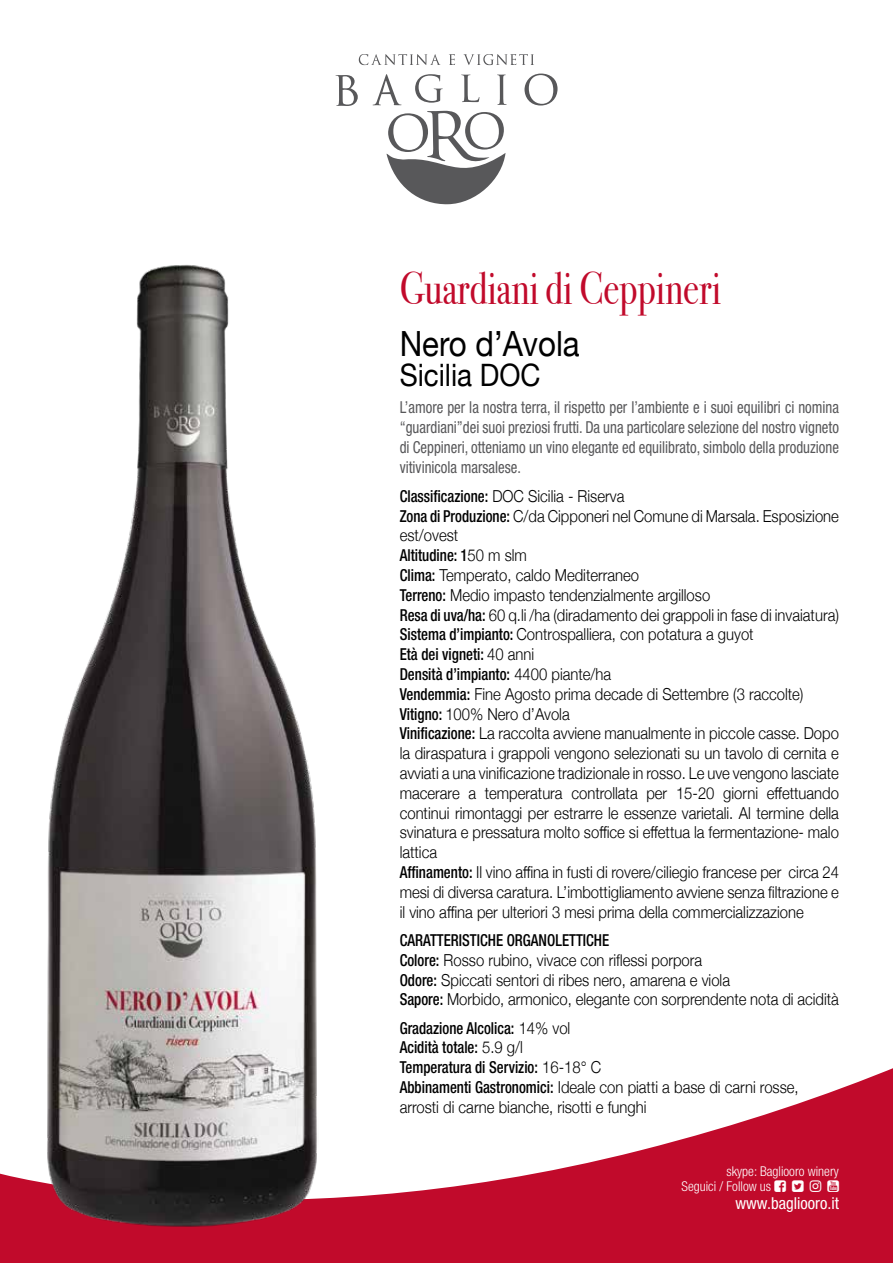
<style>
.page{position:relative;width:893px;height:1263px;background:#fff}
.page>*{position:absolute;margin:0;border:0;box-sizing:border-box;transform-origin:0 0}
.t1{font:46.35px "Bodoni Svty Two ITCTT";color:#c10a2b;scale:.8 1}
.t2{font:34.65px "Helvetica Neue";color:#000;scale:.9 1}
.t3{font:30.9px "Helvetica Neue";color:#000;scale:.9 1}
.t4{font:300 16.5px/19.8px "Helvetica Neue";color:#000;scale:.9 1}
.t5{font:condensed 16.5px/19.8px "Helvetica Neue";color:#58585a;text-align:justify;scale:.9 1}
.t6{font:condensed 16.5px "Helvetica Neue";color:#fff}
.t7{font:300 condensed 13.5px/15px "Helvetica Neue";color:#fff}
.s1{font-weight:500;font-stretch:condensed}
</style>
<div class="page">
<svg style="left:335px;top:74px;width:223px;height:131px"></svg>
<svg style="left:359px;top:54px;width:82px;height:11px"></svg>
<svg style="left:449px;top:54px;width:6px;height:11px"></svg>
<svg style="left:463px;top:54px;width:71px;height:11px"></svg>
<svg style="left:0;top:1068px;width:893px;height:195px;fill:#c10a2b"></svg>
<img style="left:44px;top:264px;width:275px;height:966px">
<svg style="left:774px;top:1180px;width:12px;height:12px"></svg>
<svg style="left:792px;top:1180px;width:12px;height:12px"></svg>
<svg style="left:810px;top:1180px;width:11px;height:12px"></svg>
<svg style="left:827px;top:1180px;width:12px;height:12px"></svg>
<h1 class="t1" style="left:400px;top:250px;width:403px">Guardiani di Ceppineri</h1>
<h2 class="t2" style="left:400px;top:318px;width:201px">Nero d’Avola</h2>
<h3 class="t3" style="left:400px;top:353px;width:158px">Sicilia DOC</h3>
<p class="t5" style="left:400px;top:397px;width:490px">L’amore per la nostra terra, il rispetto per l’ambiente e i suoi equilibri ci nomina “guardiani”dei suoi preziosi frutti. Da una particolare selezione del nostro vigneto di Ceppineri, otteniamo un vino elegante ed equilibrato, simbolo della produzione vitivinicola marsalese.</p>
<p class="t4" style="left:400px;top:485px;width:490px"><span class="s1">Classificazione:</span> DOC Sicilia - Riserva<br><span class="s1">Zona di Produzione:</span> C/da Cipponeri nel Comune di Marsala. Esposizione est/ovest<br><span class="s1">Altitudine: 1</span>50 m slm<br><span class="s1">Clima:</span> Temperato, caldo Mediterraneo<br><span class="s1">Terreno:</span> Medio impasto tendenzialmente argilloso<br><span class="s1">Resa di uva/ha:</span> 60 q.li /ha (diradamento dei grappoli in fase di invaiatura)<br><span class="s1">Sistema d’impianto:</span> Controspalliera, con potatura a guyot<br><span class="s1">Età dei vigneti:</span> 40 anni<br><span class="s1">Densità d’impianto:</span> 4400 piante/ha<br><span class="s1">Vendemmia:</span> Fine Agosto prima decade di Settembre (3 raccolte)<br><span class="s1">Vitigno:</span> 100% Nero d’Avola<br><span class="s1">Vinificazione:</span> La raccolta avviene manualmente in piccole casse. Dopo la diraspatura i grappoli vengono selezionati su un tavolo di cernita e avviati a una vinificazione tradizionale in rosso. Le uve vengono lasciate macerare a temperatura controllata per 15-20 giorni effettuando continui rimontaggi per estrarre le essenze varietali. Al termine della svinatura e pressatura molto soffice si effettua la fermentazione- malo lattica<br><span class="s1">Affinamento:</span> Il vino affina in fusti di rovere/ciliegio francese per circa 24 mesi di diversa caratura. L’imbottigliamento avviene senza filtrazione e il vino affina per ulteriori 3 mesi prima della commercializzazione</p>
<p class="t4" style="left:400px;top:929px;width:490px"><span class="s1">CARATTERISTICHE ORGANOLETTICHE<br>Colore:</span> Rosso rubino, vivace con riflessi porpora<br><span class="s1">Odore:</span> Spiccati sentori di ribes nero, amarena e viola<br><span class="s1">Sapore:</span> Morbido, armonico, elegante con sorprendente nota di acidità</p>
<p class="t4" style="left:400px;top:1017px;width:445px"><span class="s1">Gradazione Alcolica:</span> 14% vol<br><span class="s1">Acidità totale:</span> 5.9 g/l<br><span class="s1">Temperatura di Servizio:</span> 16-18° C<br><span class="s1">Abbinamenti Gastronomici:</span> Ideale con piatti a base di carni rosse, arrosti di carne bianche, risotti e funghi</p>
<p class="t7" style="left:682px;top:1163px;width:159px;text-indent:45px">skype: Bagliooro winery<br>Seguici / Follow us</p>
<p class="t6" style="left:736px;top:1193px;width:105px">www.bagliooro.it</p>
</div>
